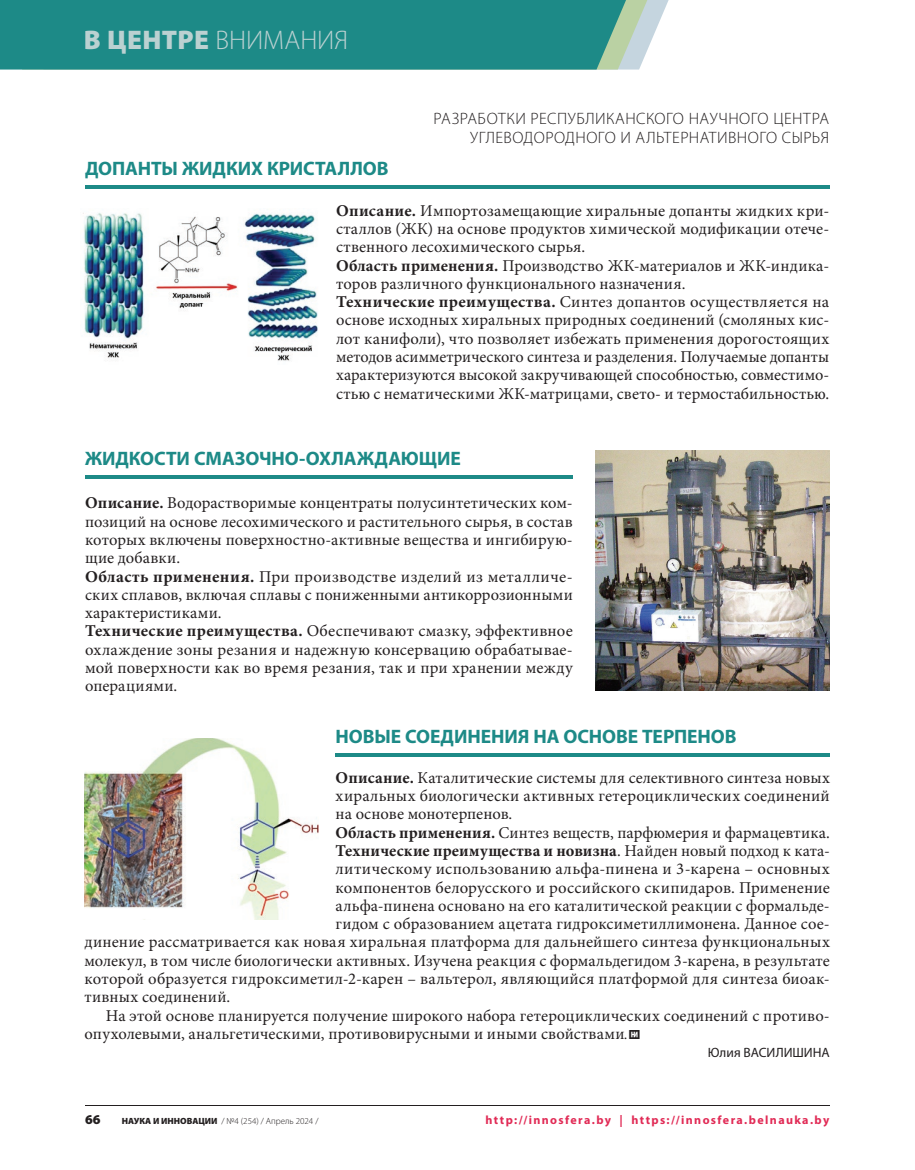
<style>
.page{position:relative;width:915px;height:1170px;background:#fff}
.page>*{position:absolute;margin:0;border:0;box-sizing:border-box;transform-origin:0 0}
.t1{font:300 27px "Myriad Pro";color:#bbd1d1}
.t2{font:700 19.5px "Myriad Pro";letter-spacing:-.005em;color:#1d8a87}
.t3{font:16.5px/18.3px "Minion Pro";letter-spacing:.01em;color:#231f20}
.t4{font:300 16.5px/19.5px "Myriad Pro";letter-spacing:.025em;color:#231f20;text-align:right}
.t5{font:700 16.5px "Minion Pro";letter-spacing:.01em;color:#231f20}
.t6{font:13.5px "Myriad Pro";letter-spacing:-.005em;color:#231f20}
.t7{font:900 13.5px "Myriad Pro";color:#231f20}
.t8{font:700 12px "Myriad Pro";letter-spacing:.115em;color:#e12b56}
.t9{font:300 9px "Myriad Pro";color:#231f20}
.s1{font-weight:900}
.s2{font-weight:700}
.s3{font-weight:400}
.s4{font-family:"ALE Xfont Bullit BIG"}
</style>
<div class="page">
<img style="left:84px;top:738px;width:234px;height:181px">
<img style="left:595px;top:451px;width:234px;height:239px">
<img style="left:83px;top:212px;width:235px;height:149px">
<hr style="left:85px;top:185px;width:744px;height:3px;background:#1d8a87">
<hr style="left:85px;top:475px;width:487px;height:3px;background:#1d8a87">
<hr style="left:335px;top:753px;width:494px;height:3px;background:#1d8a87">
<hr style="left:85px;top:1104px;width:744px;height:1px;background:#231f20">
<svg style="left:647px;top:0;width:21px;height:51px"></svg>
<svg style="left:626px;top:0;width:21px;height:70px"></svg>
<div style="left:0;top:0;width:626px;height:70px;background:#1d8a87"></div>
<div style="left:85px;top:31px;width:124px;height:23px;background:#1d8a87"></div>
<div style="left:217px;top:31px;width:129px;height:18px;background:#1d8a87"></div>
<h1 class="t1" style="left:84px;top:25px;width:266px"><span class="s1">В ЦЕНТРЕ</span> ВНИМАНИЯ</h1>
<p class="t4" style="left:433px;top:109px;width:397px">РАЗРАБОТКИ РЕСПУБЛИКАНСКОГО НАУЧНОГО ЦЕНТРА<br>УГЛЕВОДОРОДНОГО И АЛЬТЕРНАТИВНОГО СЫРЬЯ</p>
<p class="t2" style="left:85px;top:156px;width:305px">ДОПАНТЫ ЖИДКИХ КРИСТАЛЛОВ</p>
<p class="t3" style="left:336px;top:201px;width:494px"><span class="s2">Описание.</span> Импортозамещающие хиральные допанты жидких кри&shy;сталлов (ЖК) на основе продуктов химической модификации отече&shy;ственного лесохимического сырья.<br><span class="s2">Область применения.</span> Производство ЖК-материалов и ЖК-индика&shy;торов различного функционального назначения.<br><span class="s2">Технические преимущества.</span> Синтез допантов осуществляется на основе исходных хиральных природных соединений (смоляных кис&shy;лот канифоли), что позволяет избежать применения дорогостоящих методов асимметрического синтеза и разделения. Получаемые допанты характеризуются высокой закручивающей способностью, совместимо&shy;стью с нематическими ЖК-матрицами, свето- и термостабильностью.</p>
<p class="t2" style="left:85px;top:446px;width:377px">ЖИДКОСТИ СМАЗОЧНО-ОХЛАЖДАЮЩИЕ</p>
<p class="t3" style="left:85px;top:494px;width:489px"><span class="s2">Описание.</span> Водорастворимые концентраты полусинтетических ком&shy;позиций на основе лесохимического и растительного сырья, в состав которых включены поверхностно-активные вещества и ингибирую&shy;щие добавки.<br><span class="s2">Область применения.</span> При производстве изделий из металличе&shy;ских сплавов, включая сплавы с пониженными антикоррозионными характеристиками.<br><span class="s2">Технические преимущества.</span> Обеспечивают смазку, эффективное охлаждение зоны резания и надежную консервацию обрабатывае&shy;мой поверхности как во время резания, так и при хранении между операциями.</p>
<p class="t2" style="left:335px;top:723px;width:402px">НОВЫЕ СОЕДИНЕНИЯ НА ОСНОВЕ ТЕРПЕНОВ</p>
<p class="t3" style="left:335px;top:768px;width:495px"><span class="s2">Описание.</span> Каталитические системы для селективного синтеза новых</p>
<p class="t3" style="left:335px;top:786px;width:495px">хиральных биологически активных гетероциклических соединений</p>
<p class="t3" style="left:335px;top:805px;width:178px">на основе монотерпенов.</p>
<p class="t3" style="left:335px;top:823px;width:495px"><span class="s2">Область применения.</span> Синтез веществ, парфюмерия и фармацевтика.</p>
<p class="t5" style="left:335px;top:839px;width:495px">Технические преимущества и новизна<span class="s3">. Найден новый подход к ката-</span></p>
<p class="t3" style="left:335px;top:859px;width:495px">литическому использованию альфа-пинена и 3-карена – основных</p>
<p class="t3" style="left:335px;top:878px;width:495px">компонентов белорусского и российского скипидаров. Применение</p>
<p class="t3" style="left:335px;top:896px;width:495px">альфа-пинена основано на его каталитической реакции с формальде-</p>
<p class="t3" style="left:335px;top:914px;width:495px">гидом с образованием ацетата гидроксиметиллимонена. Данное сое-</p>
<p class="t3" style="left:84px;top:933px;width:746px">динение рассматривается как новая хиральная платформа для дальнейшего синтеза функциональных</p>
<p class="t3" style="left:84px;top:951px;width:746px">молекул, в том числе биологически активных. Изучена реакция с формальдегидом 3-карена, в результате</p>
<p class="t3" style="left:84px;top:969px;width:746px">которой образуется гидроксиметил-2-карен – вальтерол, являющийся платформой для синтеза биоак-</p>
<p class="t3" style="left:84px;top:987px;width:147px">тивных соединений.</p>
<p class="t3" style="left:106px;top:1006px;width:725px">На этой основе планируется получение широкого набора гетероциклических соединений с противо-</p>
<p class="t3" style="left:84px;top:1024px;width:556px">опухолевыми, анальгетическими, противовирусными и иными свойствами<span class="s4">.</span></p>
<p class="t6" style="left:707px;top:1044px;width:123px">Юлия ВАСИЛИШИНА</p>
<p class="t7" style="left:85px;top:1112px;width:17px">66</p>
<p class="t9" style="left:122px;top:1116px;width:198px"><span class="s1">НАУКА И ИННОВАЦИИ</span> / №4 (254) / Апрель 2024 /</p>
<p class="t8" style="left:485px;top:1112px;width:345px">http://innosfera.by | https://innosfera.belnauka.by</p>
</div>
